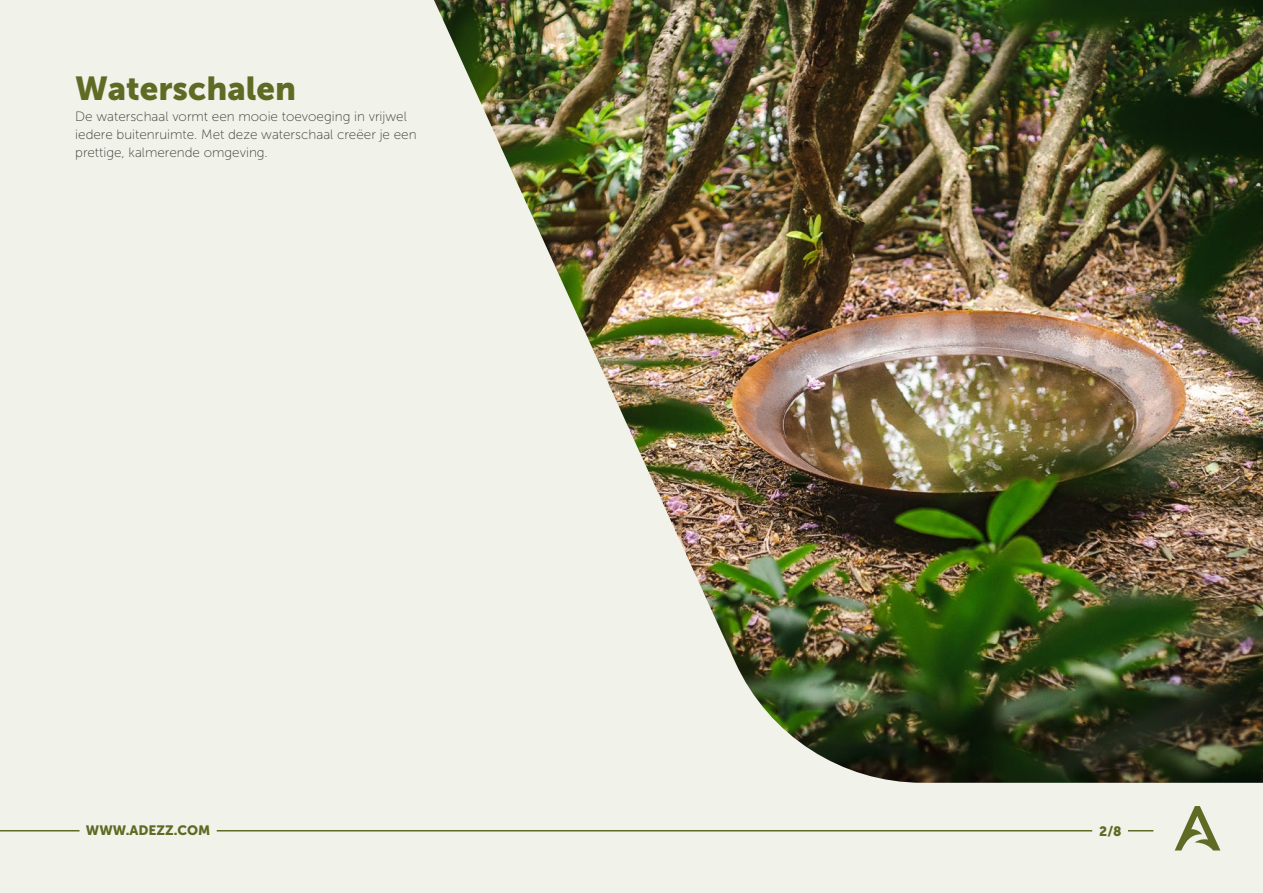
<style>
.page{position:relative;width:1263px;height:893px;background:#f1f3eb}
.page>*{position:absolute;margin:0;border:0;box-sizing:border-box;transform-origin:0 0}
.t1{font:33px "Museo Sans 900";color:#5f6b24}
.t2{font:13.5px/18px "Museo Sans 100";color:#3c3c3b}
.t3{font:13.5px "Museo Sans 900";color:#5f6b24}
</style>
<div class="page">
<svg style="left:1175px;top:806px;width:45px;height:44px"></svg>
<svg style="left:1128px;top:830px;width:25px;height:1px"></svg>
<hr style="left:0;top:830px;width:80px;height:1px;background:#5f6b24">
<hr style="left:217px;top:830px;width:875px;height:1px;background:#5f6b24">
<img style="left:434px;top:0;width:829px;height:783px">
<h1 class="t1" style="left:75px;top:70px;width:222px">Waterschalen</h1>
<p class="t2" style="left:75px;top:107px;width:343px">De waterschaal vormt een mooie toevoeging in vrijwel iedere buitenruimte. Met deze waterschaal creëer je een prettige, kalmerende omgeving.</p>
<p class="t3" style="left:86px;top:823px;width:126px">WWW.ADEZZ.COM</p>
<p class="t3" style="left:1099px;top:823px;width:24px">2/8</p>
</div>
